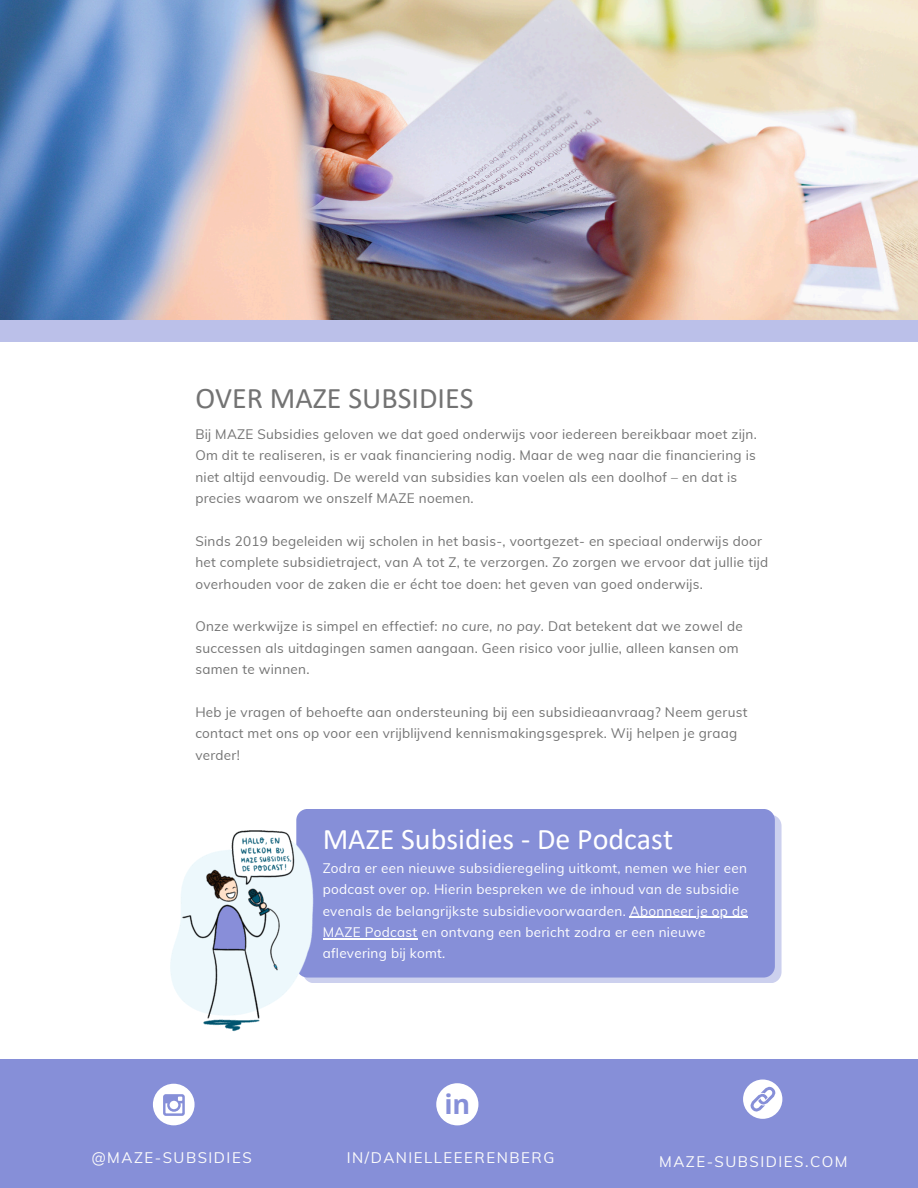
<style>
.page{position:relative;width:918px;height:1188px;background:#fff}
.page>*{position:absolute;margin:0;border:0;box-sizing:border-box;transform-origin:0 0}
.t1{font:30px "Calibri";color:#fff}
.t2{font:30px "Calibri";color:#737373}
.t3{font:700 27px "Open Sans";color:#868fd8}
.t4{font:15px "Muli";letter-spacing:.1em;color:#fbfbfb}
.t5{font:13.5px/21.3px "Muli";letter-spacing:.02em;color:#737373}
.t6{font:13.5px/21.3px "Muli";letter-spacing:.02em;color:#fff}
.s1{font-style:italic}
</style>
<div class="page">
<div style="left:0;top:0;width:918px;height:342px;background:#bbc0e9"></div>
<div style="left:0;top:1059px;width:918px;height:129px;background:#868fd8"></div>
<div style="left:743px;top:1080px;width:39px;height:39px;background:#fff;border-radius:50%"></div>
<svg style="left:750px;top:1087px;width:25px;height:24px"></svg>
<img style="left:0;top:0;width:918px;height:319px">
<div style="left:153px;top:1084px;width:42px;height:41px;background:#fff;border-radius:50%"></div>
<svg style="left:163px;top:1094px;width:22px;height:22px"></svg>
<div style="left:436px;top:1083px;width:42px;height:42px;background:#fff;border-radius:50%"></div>
<div style="left:334px;top:816px;width:448px;height:167px;background:#ccd0ee"></div>
<div style="left:334px;top:809px;width:441px;height:169px;background:#868fd8"></div>
<hr style="left:630px;top:917px;width:118px;height:1px;background:#fff">
<hr style="left:323px;top:938px;width:95px;height:1px;background:#fff">
<img style="left:170px;top:809px;width:164px;height:223px">
<h2 class="t2" style="left:195px;top:386px;width:280px">OVER MAZE SUBSIDIES</h2>
<p class="t5" style="left:195px;top:423px;width:563px">Bij MAZE Subsidies geloven we dat goed onderwijs voor iedereen bereikbaar moet zijn.<br>Om dit te realiseren, is er vaak financiering nodig. Maar de weg naar die financiering is niet altijd eenvoudig. De wereld van subsidies kan voelen als een doolhof – en dat is precies waarom we onszelf MAZE noemen.</p>
<p class="t5" style="left:195px;top:530px;width:574px">Sinds 2019 begeleiden wij scholen in het basis-, voortgezet- en speciaal onderwijs door het complete subsidietraject, van A tot Z, te verzorgen. Zo zorgen we ervoor dat jullie tijd overhouden voor de zaken die er écht toe doen: het geven van goed onderwijs.</p>
<p class="t5" style="left:195px;top:616px;width:549px">Onze werkwijze is simpel en effectief: <span class="s1">no cure, no pay</span>. Dat betekent dat we zowel de successen als uitdagingen samen aangaan. Geen risico voor jullie, alleen kansen om samen te winnen.</p>
<p class="t5" style="left:195px;top:701px;width:554px">Heb je vragen of behoefte aan ondersteuning bij een subsidieaanvraag? Neem gerust contact met ons op voor een vrijblijvend kennismakingsgesprek. Wij helpen je graag verder!</p>
<p class="t1" style="left:323px;top:826px;width:352px">MAZE Subsidies - De Podcast</p>
<h4 class="t6" style="left:323px;top:857px;width:427px">Zodra er een nieuwe subsidieregeling uitkomt, nemen we hier een podcast over op. Hierin bespreken we de inhoud van de subsidie evenals de belangrijkste subsidievoorwaarden. Abonneer je op de</h4>
<h3 class="t6" style="left:323px;top:921px;width:384px">MAZE Podcast en ontvang een bericht zodra er een nieuwe aflevering bij komt.</h3>
<p class="t4" style="left:92px;top:1148px;width:161px">@MAZE-SUBSIDIES</p>
<p class="t3" style="left:444px;top:1085px;width:27px">in</p>
<h1 class="t4" style="left:347px;top:1148px;width:209px">IN/DANIELLEEERENBERG</h1>
<p class="t4" style="left:659px;top:1151px;width:190px">MAZE-SUBSIDIES.COM</p>
</div>
